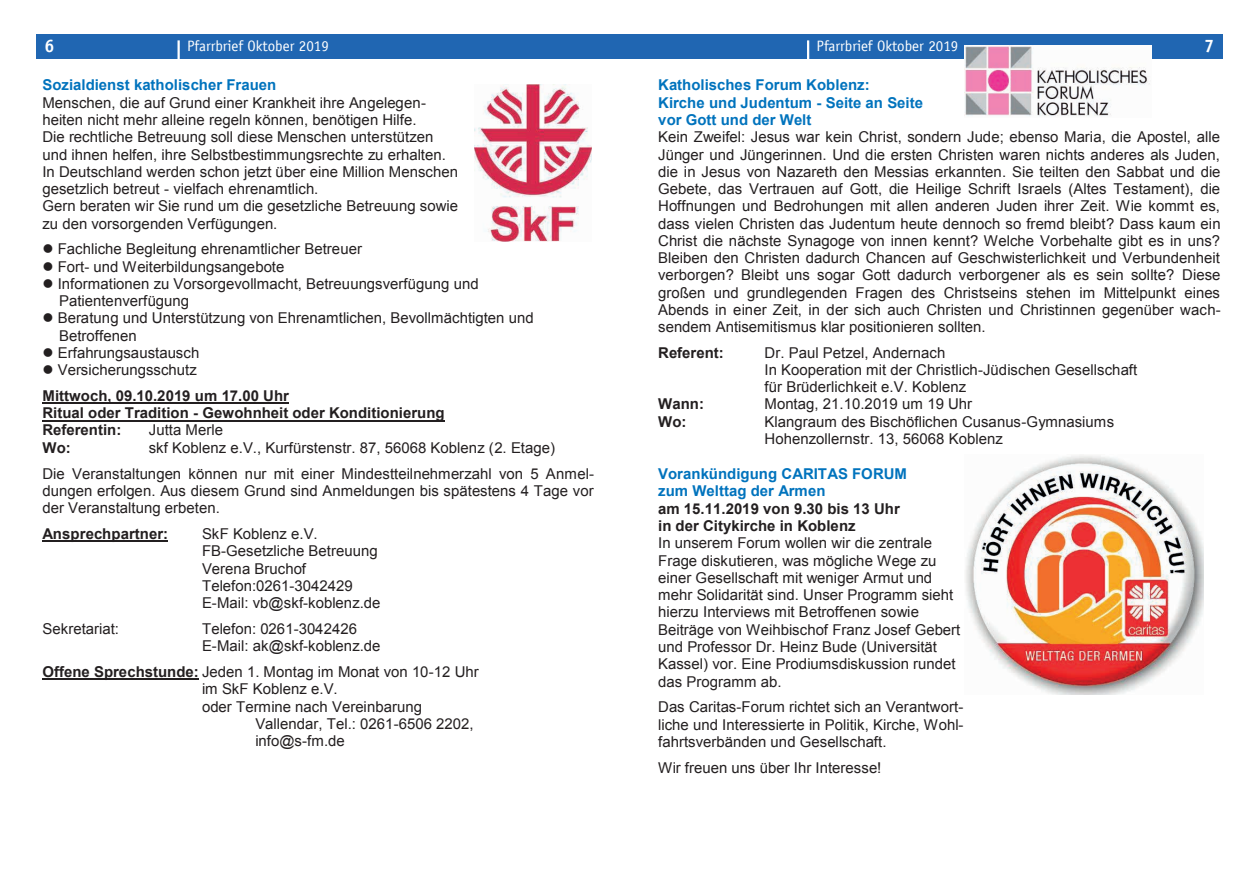
<style>
.page{position:relative;width:1259px;height:893px;background:#fff}
.page>*{position:absolute;margin:0;border:0;box-sizing:border-box;transform-origin:0 0}
.t1{font:700 18px "Officina Sans";color:#fff}
.t2{font:15px/17.2px "Arial";color:#231f20}
.t3{font:700 15px/25.5px "Arial";color:#231f20}
.t4{font:15px "Officina Sans";color:#fff}
.s1{font-weight:700;color:#0073bd}
.s2{font-weight:400}
.s3{font-weight:700}
</style>
<div class="page">
<div style="left:629px;top:34px;width:593px;height:24px;background:#2066b2"></div>
<div style="left:36px;top:34px;width:593px;height:24px;background:#2066b2"></div>
<hr style="left:177px;top:40px;width:3px;height:24px;background:#fff">
<hr style="left:807px;top:40px;width:2px;height:24px;background:#fff">
<hr style="left:42px;top:402px;width:247px;height:2px;background:#231f20">
<hr style="left:42px;top:420px;width:403px;height:1px;background:#231f20">
<hr style="left:42px;top:540px;width:126px;height:2px;background:#231f20">
<hr style="left:42px;top:678px;width:157px;height:2px;background:#231f20">
<img style="left:474px;top:84px;width:117px;height:157px">
<img style="left:964px;top:46px;width:187px;height:70px">
<img style="left:965px;top:455px;width:238px;height:239px">
<p class="t1" style="left:45px;top:35px;width:12px">6</p>
<p class="t4" style="left:187px;top:37px;width:143px">Pfarrbrief Oktober 2019</p>
<p class="t4" style="left:816px;top:37px;width:143px">Pfarrbrief Oktober 2019</p>
<p class="t1" style="left:1204px;top:35px;width:12px">7</p>
<p class="t2" style="left:42px;top:76px;width:417px"><span class="s1">Sozialdienst katholischer Frauen<br></span>Menschen, die auf Grund einer Krankheit ihre Angelegen&shy;heiten nicht mehr alleine regeln können, benötigen Hilfe.<br>Die rechtliche Betreuung soll diese Menschen unterstützen und ihnen helfen, ihre Selbstbestimmungsrechte zu erhalten.<br>In Deutschland werden schon jetzt über eine Million Menschen gesetzlich betreut - vielfach ehrenamtlich.<br>Gern beraten wir Sie rund um die gesetzliche Betreuung sowie zu den vorsorgenden Verfügungen.</p>
<p class="t2" style="left:42px;top:241px;width:321px">● Fachliche Begleitung ehrenamtlicher Betreuer</p>
<p class="t2" style="left:42px;top:258px;width:243px">● Fort- und Weiterbildungsangebote</p>
<p class="t2" style="left:59px;top:275px;width:421px;text-indent:-17px">● Informationen zu Vorsorgevollmacht, Betreuungsverfügung und<br>Patientenverfügung</p>
<p class="t2" style="left:59px;top:310px;width:476px;text-indent:-17px">● Beratung und Unterstützung von Ehrenamtlichen, Bevollmächtigten und<br>Betroffenen</p>
<p class="t2" style="left:42px;top:344px;width:158px">● Erfahrungsaustausch</p>
<p class="t3" style="left:42px;top:358px;width:248px">● <span class="s2">Versicherungsschutz<br></span>Mittwoch, 09.10.2019 um 17.00 Uhr</p>
<p class="t3" style="left:42px;top:405px;width:404px;line-height:17.2px">Ritual oder Tradition - Gewohnheit oder Konditionierung<br>Referentin:</p>
<p class="t2" style="left:658px;top:76px;width:564px"><span class="s1">Katholisches Forum Koblenz:<br>Kirche und Judentum - Seite an Seite<br>vor Gott und der Welt<br></span>Kein Zweifel: Jesus war kein Christ, sondern Jude; ebenso Maria, die Apostel, alle Jünger und Jüngerinnen. Und die ersten Christen waren nichts anderes als Juden, die in Jesus von Nazareth den Messias erkannten. Sie teilten den Sabbat und die Gebete, das Vertrauen auf Gott, die Heilige Schrift Israels (Altes Testament), die Hoffnungen und Bedrohungen mit allen anderen Juden ihrer Zeit. Wie kommt es, dass vielen Christen das Judentum heute dennoch so fremd bleibt? Dass kaum ein Christ die nächste Synagoge von innen kennt? Welche Vorbehalte gibt es in uns?<br>Bleiben den Christen dadurch Chancen auf Geschwisterlichkeit und Verbundenheit verborgen? Bleibt uns sogar Gott dadurch verborgener als es sein sollte? Diese großen und grundlegenden Fragen des Christseins stehen im Mittelpunkt eines Abends in einer Zeit, in der sich auch Christen und Christinnen gegenüber wach&shy;sendem Antisemitismus klar positionieren sollten.</p>
<p class="t3" style="left:658px;top:340px;width:67px">Referent:</p>
<p class="t2" style="left:764px;top:344px;width:374px">Dr. Paul Petzel, Andernach<br>In Kooperation mit der Christlich-Jüdischen Gesellschaft für Brüderlichkeit e.V. Koblenz</p>
<p class="t3" style="left:658px;top:392px;width:47px">Wann:</p>
<p class="t2" style="left:764px;top:396px;width:209px">Montag, 21.10.2019 um 19 Uhr</p>
<p class="t3" style="left:658px;top:409px;width:30px">Wo:</p>
<p class="t2" style="left:764px;top:413px;width:351px">Klangraum des Bischöflichen Cusanus-Gymnasiums<br>Hohenzollernstr. 13, 56068 Koblenz</p>
<p class="t2" style="left:658px;top:466px;width:304px"><span class="s1">Vorankündigung CARITAS FORUM<br>zum Welttag der Armen<br></span><span class="s3">am 15.11.2019 von 9.30 bis 13 Uhr<br>in der Citykirche in Koblenz<br></span>In unserem Forum wollen wir die zentrale Frage diskutieren, was mögliche Wege zu einer Gesellschaft mit weniger Armut und mehr Solidarität sind. Unser Programm sieht hierzu Interviews mit Betroffenen sowie Beiträge von Weihbischof Franz Josef Gebert und Professor Dr. Heinz Bude (Universität Kassel) vor. Eine Prodiumsdiskussion rundet das Programm ab.</p>
<p class="t2" style="left:658px;top:698px;width:307px;text-align:justify">Das Caritas-Forum richtet sich an Verantwort&shy;liche und Interessierte in Politik, Kirche, Wohl&shy;fahrtsverbänden und Gesellschaft.</p>
<p class="t2" style="left:658px;top:759px;width:224px">Wir freuen uns über Ihr Interesse!</p>
<p class="t2" style="left:149px;top:422px;width:76px">Jutta Merle</p>
<p class="t2" style="left:42px;top:435px;width:553px;line-height:26px;text-indent:106px">skf Koblenz e.V., Kurfürstenstr. 87, 56068 Koblenz (2. Etage)<br>Die Veranstaltungen können nur mit einer Mindestteilnehmerzahl von 5 Anmel-</p>
<p class="t2" style="left:42px;top:482px;width:553px">dungen erfolgen. Aus diesem Grund sind Anmeldungen bis spätestens 4 Tage vor der Veranstaltung erbeten.</p>
<p class="t3" style="left:42px;top:521px;width:127px">Ansprechpartner:</p>
<p class="t2" style="left:202px;top:525px;width:180px">SkF Koblenz e.V.<br>FB-Gesetzliche Betreuung<br>Verena Bruchof<br>Telefon:0261-3042429<br>E-Mail: vb@skf-koblenz.de</p>
<p class="t2" style="left:42px;top:620px;width:78px">Sekretariat:</p>
<p class="t2" style="left:202px;top:620px;width:180px">Telefon: 0261-3042426<br>E-Mail: ak@skf-koblenz.de</p>
<p class="t2" style="left:42px;top:663px;width:438px"><span class="s3">Offene Sprechstunde:</span> Jeden 1. Montag im Monat von 10-12 Uhr</p>
<p class="t2" style="left:202px;top:681px;width:137px">im SkF Koblenz e.V.</p>
<p class="t2" style="left:202px;top:698px;width:221px">oder Termine nach Vereinbarung</p>
<p class="t2" style="left:255px;top:715px;width:220px">Vallendar, Tel.: 0261-6506 2202,</p>
<p class="t2" style="left:255px;top:732px;width:91px">info@s-fm.de</p>
<p class="t3" style="left:42px;top:435px;width:30px">Wo:</p>
</div>
